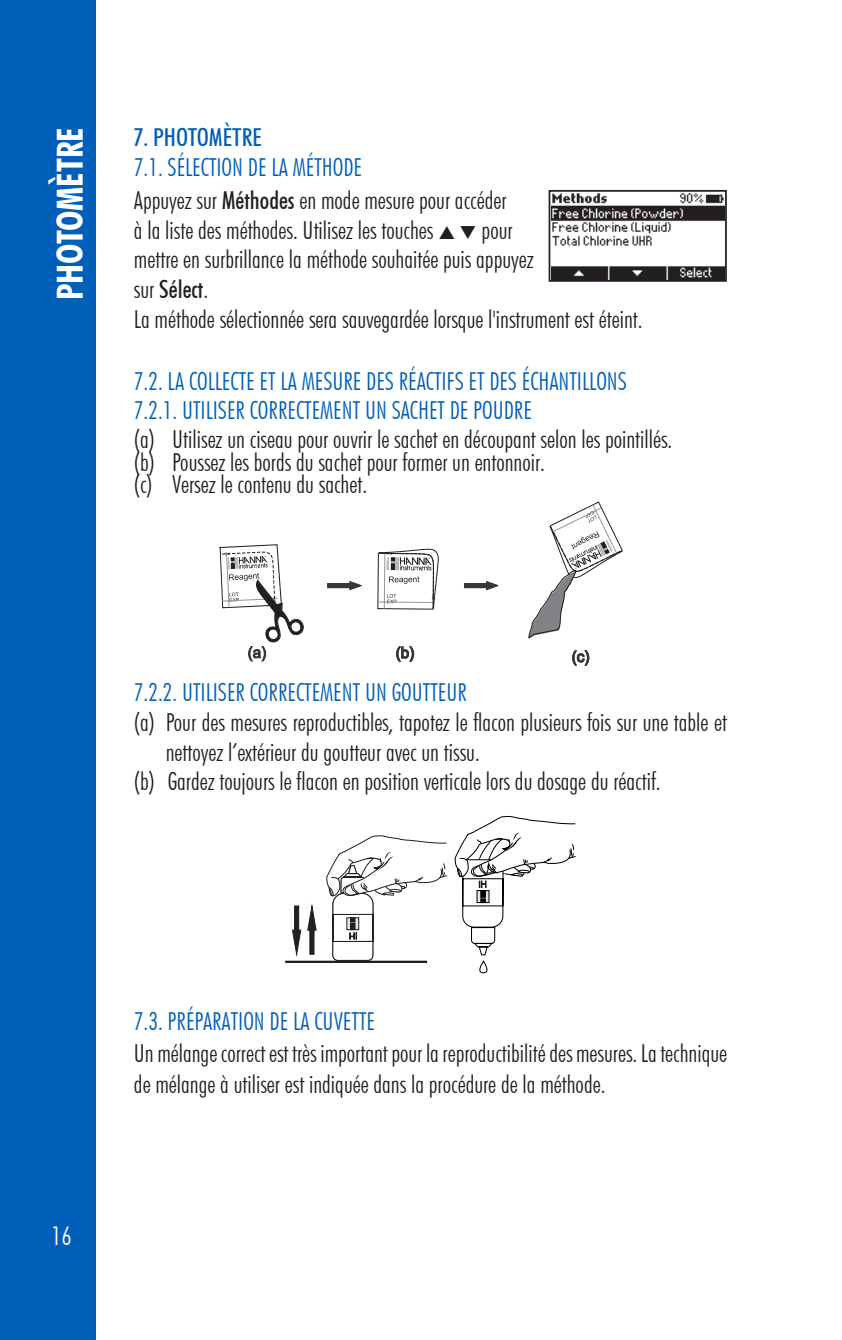
<style>
.page{position:relative;width:842px;height:1340px;background:#fff}
.page>*{position:absolute;margin:0;border:0;box-sizing:border-box;transform-origin:0 0}
.t1{font:700 condensed 36px "Futura BT";color:#fff}
.t2{font:300 condensed 25.65px "Futura BT";color:#fff}
.Titles_left{font:300 condensed 24.75px/29.7px "Futura BT";color:#231f20}
.Titles_left-2{font:300 condensed 24.75px "Futura BT";color:#005fb9}
.Titles_left-3{font:500 condensed 24.75px "Futura BT";color:#005fb9}
.s1{font-weight:500}
</style>
<div class="page">
<div style="left:0;top:0;width:96px;height:1339px;background:#005fb9"></div>
<svg style="left:528px;top:501px;width:95px;height:138px"></svg>
<svg style="left:396px;top:646px;width:19px;height:16px"></svg>
<svg style="left:572px;top:650px;width:18px;height:16px"></svg>
<svg style="left:327px;top:581px;width:35px;height:9px"></svg>
<svg style="left:464px;top:581px;width:35px;height:9px"></svg>
<svg style="left:377px;top:549px;width:62px;height:61px"></svg>
<svg style="left:219px;top:544px;width:85px;height:118px"></svg>
<svg style="left:455px;top:815px;width:121px;height:159px"></svg>
<svg style="left:326px;top:835px;width:121px;height:125px"></svg>
<hr style="left:285px;top:960px;width:142px;height:2px;background:#231f20">
<svg style="left:307px;top:904px;width:9px;height:50px"></svg>
<svg style="left:292px;top:905px;width:9px;height:50px"></svg>
<div style="left:549px;top:190px;width:178px;height:92px;border:2px solid #231f20"></div>
<img style="left:551px;top:193px;width:173px;height:86px">
<p class="t1" style="left:48px;top:300px;width:174px;rotate:-90deg">PHOTOMÈTRE</p>
<p class="Titles_left-3" style="left:134px;top:123px;width:130px">7. PHOTOMÈTRE</p>
<p class="Titles_left-2" style="left:134px;top:152px;width:230px">7.1. SÉLECTION DE LA MÉTHODE</p>
<p class="Titles_left" style="left:134px;top:185px;width:401px">Appuyez sur <span class="s1">Méthodes</span> en mode mesure pour accéder<br>à la liste des méthodes. Utilisez les touches ❑ pour mettre en surbrillance la méthode souhaitée puis appuyez sur <span class="s1">Sélect</span>.</p>
<p class="Titles_left" style="left:134px;top:304px;width:510px">La méthode sélectionnée sera sauvegardée lorsque l'instrument est éteint.</p>
<p class="Titles_left-2" style="left:134px;top:366px;width:494px">7.2. LA COLLECTE ET LA MESURE DES RÉACTIFS ET DES ÉCHANTILLONS</p>
<p class="Titles_left-2" style="left:134px;top:395px;width:399px">7.2.1. UTILISER CORRECTEMENT UN SACHET DE POUDRE</p>
<p class="Titles_left" style="left:134px;top:424px;width:540px">(a) Utilisez un ciseau pour ouvrir le sachet en découpant selon les pointillés.</p>
<p class="Titles_left" style="left:134px;top:447px;width:413px">(b) Poussez les bords du sachet pour former un entonnoir.</p>
<p class="Titles_left" style="left:134px;top:469px;width:235px">(c) Versez le contenu du sachet.</p>
<p class="Titles_left-2" style="left:134px;top:677px;width:334px">7.2.2. UTILISER CORRECTEMENT UN GOUTTEUR</p>
<p class="Titles_left" style="left:166px;top:707px;width:563px;text-indent:-32px">(a) Pour des mesures reproductibles, tapotez le flacon plusieurs fois sur une table et nettoyez l’extérieur du goutteur avec un tissu.</p>
<p class="Titles_left" style="left:134px;top:766px;width:528px">(b) Gardez toujours le flacon en position verticale lors du dosage du réactif.</p>
<p class="t2" style="left:51px;top:1219px;width:21px">16</p>
<p class="Titles_left-2" style="left:134px;top:1006px;width:243px">7.3. PRÉPARATION DE LA CUVETTE</p>
<p class="Titles_left" style="left:134px;top:1036px;width:595px;line-height:31.5px">Un mélange correct est très important pour la reproductibilité des mesures. La technique de mélange à utiliser est indiquée dans la procédure de la méthode.</p>
</div>
